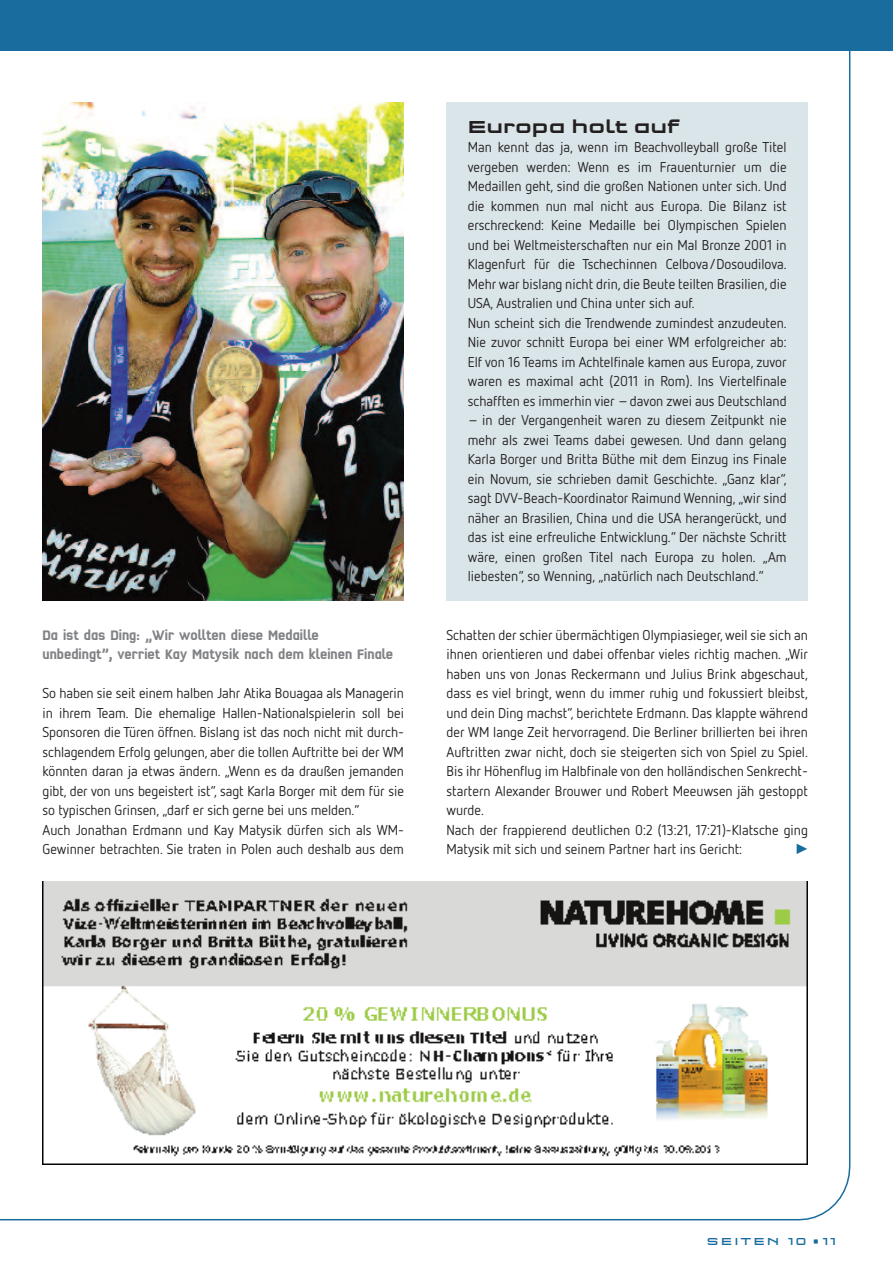
<style>
.page{position:relative;width:893px;height:1263px;background:#fff}
.page>*{position:absolute;margin:0;border:0;box-sizing:border-box;transform-origin:0 0}
.t1{font:700 18px "Q Type Ext";color:#231f20}
.t2{font:14.25px/19.5px "Netto";color:#231f20}
.t3{font:500 14.25px/19.5px "Q Type Comp";color:#808285}
.t4{font:500 10.5px "Q Type Ext";letter-spacing:.25em;color:#196c9e}
</style>
<div class="page">
<div style="left:0;top:0;width:893px;height:51px;background:#196c9e"></div>
<img style="left:43px;top:102px;width:361px;height:499px">
<div style="left:446px;top:102px;width:362px;height:499px;background:#dae5e9"></div>
<img style="left:43px;top:881px;width:765px;height:284px">
<p class="t3" style="left:43px;top:627px;width:352px">Da ist das Ding: „Wir wollten diese Medaille<br>unbedingt”, verriet Kay Matysik nach dem kleinen Finale</p>
<p class="t2" style="left:43px;top:685px;width:363px">So haben sie seit einem halben Jahr Atika Bouagaa als Managerin in ihrem Team. Die ehemalige Hallen-Nationalspielerin soll bei Sponsoren die Türen öffnen. Bislang ist das noch nicht mit durch&shy;schlagendem Erfolg gelungen, aber die tollen Auftritte bei der WM könnten daran ja etwas ändern. „Wenn es da draußen jemanden gibt, der von uns begeistert ist”, sagt Karla Borger mit dem für sie so typischen Grinsen, „darf er sich gerne bei uns melden.”<br>Auch Jonathan Erdmann und Kay Matysik dürfen sich als WM-Gewinner betrachten. Sie traten in Polen auch deshalb aus dem</p>
<p class="t1" style="left:468px;top:121px;width:214px">Europa holt auf</p>
<p class="t2" style="left:468px;top:139px;width:320px">Man kennt das ja, wenn im Beachvolleyball große Titel vergeben werden: Wenn es im Frauenturnier um die Medaillen geht, sind die großen Nationen unter sich. Und die kommen nun mal nicht aus Europa. Die Bilanz ist erschreckend: Keine Medaille bei Olympischen Spielen und bei Weltmeisterschaften nur ein Mal Bronze 2001 in Klagenfurt für die Tschechinnen Celbova/Dosoudilova.<br>Mehr war bislang nicht drin, die Beute teilten Brasilien, die USA, Australien und China unter sich auf.<br>Nun scheint sich die Trendwende zumindest anzudeuten.<br>Nie zuvor schnitt Europa bei einer WM erfolgreicher ab:<br>Elf von 16 Teams im Achtelfinale kamen aus Europa, zuvor waren es maximal acht (2011 in Rom). Ins Viertelfinale schafften es immerhin vier –davon zwei aus Deutschland</p>
<p class="t2" style="left:468px;top:412px;width:320px;text-align:justify">– in der Vergangenheit waren zu diesem Zeitpunkt nie mehr als zwei Teams dabei gewesen. Und dann gelang Karla Borger und Britta Büthe mit dem Einzug ins Finale ein Novum, sie schrieben damit Geschichte. „Ganz klar“, sagt DVV-Beach-Koordinator Raimund Wenning, „wir sind näher an Brasilien, China und die USA herangerückt, und das ist eine erfreuliche Entwicklung.“ Der nächste Schritt wäre, einen großen Titel nach Europa zu holen. „Am liebesten“, so Wenning, „natürlich nach Deutschland.“</p>
<p class="t2" style="left:446px;top:626px;width:363px">Schatten der schier übermächtigen Olympiasieger,weil sie sich an ihnen orientieren und dabei offenbar vieles richtig machen. „Wir haben uns von Jonas Reckermann und Julius Brink abgeschaut, dass es viel bringt, wenn du immer ruhig und fokussiert bleibst, und dein Ding machst”, berichtete Erdmann. Das klappte während der WM lange Zeit hervorragend. Die Berliner brillierten bei ihren Auftritten zwar nicht, doch sie steigerten sich von Spiel zu Spiel.<br>Bis ihr Höhenflug im Halbfinale von den holländischen Senkrecht&shy;startern Alexander Brouwer und Robert Meeuwsen jäh gestoppt wurde.<br>Nach der frappierend deutlichen 0:2 (13:21, 17:21)-Klatsche ging Matysik mit sich und seinem Partner hart ins Gericht:</p>
<p class="t4" style="left:707px;top:1238px;width:130px">SEITEN 10 •11</p>
</div>
